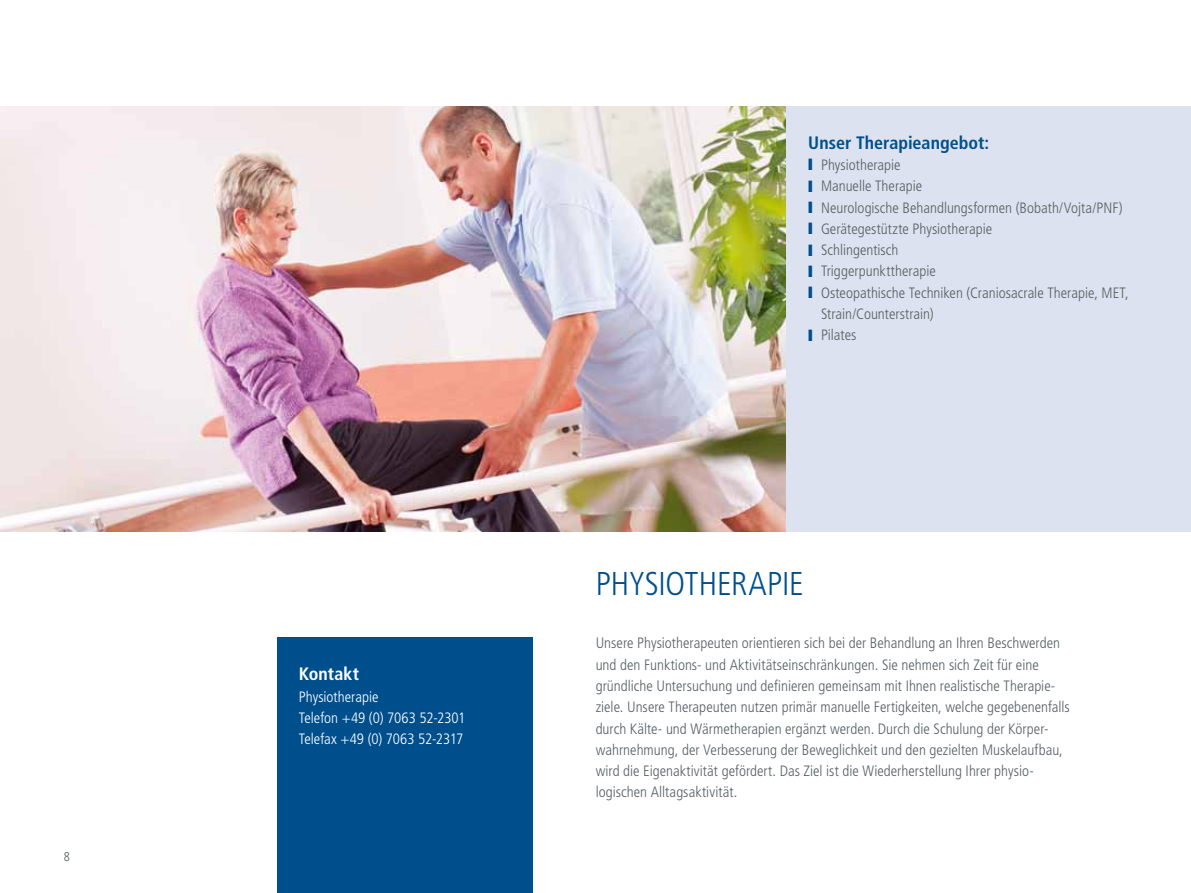
<style>
.page{position:relative;width:1191px;height:893px;background:#fff}
.page>*{position:absolute;margin:0;border:0;box-sizing:border-box;transform-origin:0 0}
.t1{font:300 condensed 33px "Frutiger LT Std";letter-spacing:-.005em;color:#004f8d}
.t2{font:700 condensed 18px "Frutiger LT Std";color:#004f8d}
.t3{font:700 condensed 18px "Frutiger LT Std";color:#fff}
.t4{font:300 condensed 15px/21.3px "Frutiger LT Std";color:#576065}
.t5{font:300 condensed 15px/21.3px "Frutiger LT Std";color:#fff}
.t6{font:300 condensed 12.75px "Frutiger LT Std";color:#576065}
.s1{color:#004f8d}
</style>
<div class="page">
<img style="left:0;top:106px;width:787px;height:425px">
<div style="left:787px;top:106px;width:404px;height:425px;background:#dce2ef"></div>
<div style="left:277px;top:638px;width:256px;height:255px;background:#004f8d"></div>
<p class="t6" style="left:64px;top:849px;width:8px">8</p>
<p class="t3" style="left:299px;top:663px;width:62px">Kontakt</p>
<p class="t5" style="left:299px;top:686px;width:168px">Physiotherapie<br>Telefon +49 (0) 7063 52-2301<br>Telefax +49 (0) 7063 52-2317</p>
<p class="t2" style="left:808px;top:132px;width:182px">Unser Therapieangebot:</p>
<p class="t4" style="left:808px;top:154px;width:94px"><span class="s1">❙</span> Physiotherapie</p>
<p class="t4" style="left:808px;top:176px;width:115px"><span class="s1">❙</span> Manuelle Therapie</p>
<p class="t4" style="left:808px;top:197px;width:316px"><span class="s1">❙</span> Neurologische Behandlungsformen (Bobath/Vojta/PNF)</p>
<p class="t4" style="left:808px;top:218px;width:185px"><span class="s1">❙</span> G erätegestützte Physiotherapie</p>
<p class="t4" style="left:808px;top:239px;width:92px"><span class="s1">❙</span> Schlingentisch</p>
<p class="t4" style="left:808px;top:261px;width:129px"><span class="s1">❙</span> Triggerpunkttherapie</p>
<p class="t4" style="left:808px;top:282px;width:322px"><span class="s1">❙</span> Osteopathische Techniken (Craniosacrale Therapie, MET,</p>
<p class="t4" style="left:821px;top:303px;width:114px">Strain/Counterstrain)</p>
<p class="t4" style="left:808px;top:325px;width:50px"><span class="s1">❙</span> Pilates</p>
<h1 class="t1" style="left:595px;top:565px;width:205px">PHYSIOTHERAPIE</h1>
<p class="t4" style="left:595px;top:633px;width:475px">U nsere Physiotherapeuten orientieren sich bei der Behandlung an Ihren Beschwerden und den Funktions- und Aktivitätseinschränkungen. Sie nehmen sich Zeit für eine gründliche U ntersuchung und definieren gemeinsam mit Ihnen realistische Therapie&shy;ziele. U nsere Therapeuten nutzen primär manuelle Fertigkeiten, welche gegebenenfalls durch Kälte- und Wärmetherapien ergänzt werden. Durch die Schulung der Körper&shy;wahrnehmung, der Verbesserung der Beweglichkeit und den gezielten Muskelaufbau, wird die Eigenaktivität gefördert. Das Ziel ist die Wiederherstellung Ihrer physio&shy;logischen Alltagsaktivität.</p>
</div>
